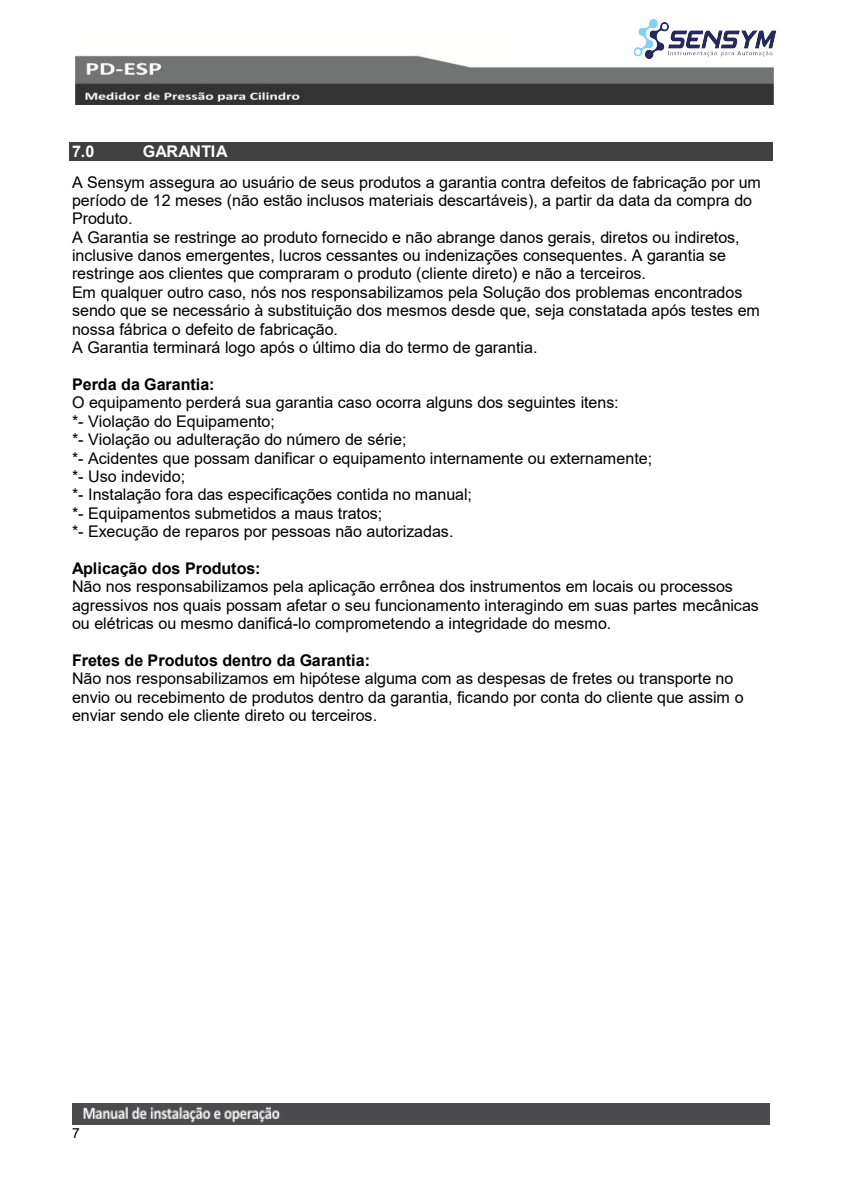
<style>
.page{position:relative;width:842px;height:1191px;background:#fff}
.page>*{position:absolute;margin:0;border:0;box-sizing:border-box;transform-origin:0 0}
.t1{font:16px/18.4px "Arial";letter-spacing:-.005em;color:#000}
.t2{font:700 16px "Arial";color:#000}
.t3{font:700 16px "Arial";letter-spacing:.01em;color:#fff}
.t4{font:14px "Arial";color:#000}
</style>
<div class="page">
<img style="left:75px;top:55px;width:698px;height:49px">
<img style="left:72px;top:1103px;width:698px;height:21px">
<div style="left:69px;top:142px;width:704px;height:19px;background:#404040"></div>
<div style="left:510px;top:0;width:312px;height:62px;background:#fff"></div>
<img style="left:626px;top:19px;width:151px;height:75px">
<p class="t3" style="left:72px;top:140px;width:24px">7.0</p>
<p class="t3" style="left:143px;top:140px;width:86px">GARANTIA</p>
<p class="t1" style="left:72px;top:173px;width:690px">A Sensym assegura ao usuário de seus produtos a garantia contra defeitos de fabricação por um período de 12 meses (não estão inclusos materiais descartáveis), a partir da data da compra do Produto.<br>A Garantia se restringe ao produto fornecido e não abrange danos gerais, diretos ou indiretos, inclusive danos emergentes, lucros cessantes ou indenizações consequentes. A garantia se restringe aos clientes que compraram o produto (cliente direto) e não a terceiros.<br>Em qualquer outro caso, nós nos responsabilizamos pela Solução dos problemas encontrados sendo que se necessário à substituição dos mesmos desde que, seja constatada após testes em nossa fábrica o defeito de fabricação.<br>A Garantia terminará logo após o último dia do termo de garantia.</p>
<p class="t2" style="left:72px;top:373px;width:144px">Perda da Garantia:</p>
<p class="t1" style="left:72px;top:393px;width:582px">O equipamento perderá sua garantia caso ocorra alguns dos seguintes itens:<br>*- Violação do Equipamento;<br>*- Violação ou adulteração do número de série;<br>*- Acidentes que possam danificar o equipamento internamente ou externamente; *- Uso indevido;<br>*- Instalação fora das especificações contida no manual;<br>*- Equipamentos submetidos a maus tratos;<br>*- Execução de reparos por pessoas não autorizadas.</p>
<p class="t2" style="left:72px;top:557px;width:190px">Aplicação dos Produtos:</p>
<p class="t1" style="left:72px;top:577px;width:688px">Não nos responsabilizamos pela aplicação errônea dos instrumentos em locais ou processos agressivos nos quais possam afetar o seu funcionamento interagindo em suas partes mecânicas ou elétricas ou mesmo danificá-lo comprometendo a integridade do mesmo.</p>
<p class="t2" style="left:72px;top:649px;width:299px">Fretes de Produtos dentro da Garantia:</p>
<p class="t1" style="left:72px;top:669px;width:673px">Não nos responsabilizamos em hipótese alguma com as despesas de fretes ou transporte no envio ou recebimento de produtos dentro da garantia, ficando por conta do cliente que assim o enviar sendo ele cliente direto ou terceiros.</p>
<p class="t4" style="left:72px;top:1123px;width:9px">7</p>
</div>
